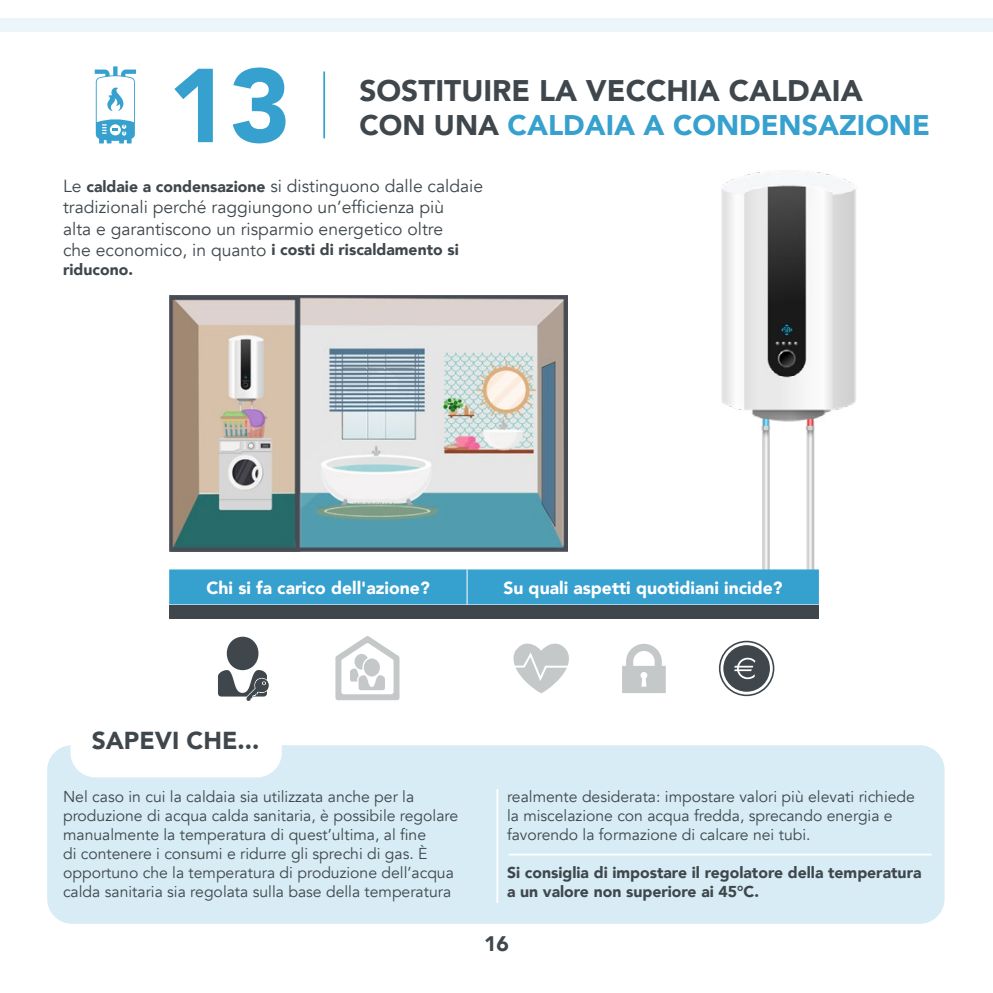
<style>
.page{position:relative;width:993px;height:993px;background:#fff}
.page>*{position:absolute;margin:0;border:0;box-sizing:border-box;transform-origin:0 0}
.t1{font:900 103.6px "Avenir";color:#36a0ce}
.t2{font:900 29.75px "Avenir";color:#3f474c}
.t3{font:900 28.35px "Avenir";color:#36a0ce}
.t4{font:900 24.5px "Avenir";color:#3f474c}
.t5{font:900 21px "Avenir";color:#3f474c}
.t6{font:17.5px/21px "Avenir";color:#3f474c}
.t7{font:900 17.5px "Avenir";color:#fff}
.t8{font:15.75px/18.9px "Avenir";color:#3f474c}
.t9{font:900 15.75px/20.1px "Avenir";color:#3f474c}
.s1{color:#3f474c}
.s2{font-weight:900;font-size:15.75px}
.s3{font-weight:400;font-size:17.5px}
</style>
<div class="page">
<img style="left:721px;top:171px;width:136px;height:431px">
<div style="left:0;top:19px;width:992px;height:13px;background:#ebf5fa"></div>
<hr style="left:323px;top:71px;width:2px;height:67px;background:#36a0ce">
<svg style="left:992px;top:19px;width:1px;height:13px"></svg>
<div style="left:47px;top:745px;width:897px;height:178px;background:#d7ecf5;border-radius:25px"></div>
<hr style="left:496px;top:788px;width:2px;height:114px;background:#fff">
<hr style="left:508px;top:853px;width:423px;height:2px;background:#fff">
<div style="left:70px;top:710px;width:212px;height:67px;background:#fff;border-radius:25px"></div>
<div style="left:169px;top:569px;width:649px;height:35px;background:#36a0ce"></div>
<hr style="left:466px;top:569px;width:1px;height:35px;background:#fff">
<div style="left:169px;top:605px;width:297px;height:13px;background:#3f474c"></div>
<svg style="left:218px;top:636px;width:51px;height:65px"></svg>
<svg style="left:335px;top:636px;width:64px;height:64px"></svg>
<svg style="left:513px;top:643px;width:56px;height:50px"></svg>
<svg style="left:622px;top:643px;width:43px;height:50px"></svg>
<svg style="left:718px;top:640px;width:56px;height:56px"></svg>
<div style="left:467px;top:605px;width:351px;height:13px;background:#3f474c"></div>
<img style="left:169px;top:295px;width:398px;height:256px">
<svg style="left:95px;top:66px;width:41px;height:77px"></svg>
<h1 class="t1" style="left:168px;top:17px;width:124px">13</h1>
<h2 class="t2" style="left:359px;top:65px;width:504px">SOSTITUIRE LA VECCHIA CALDAIA</h2>
<h3 class="t3" style="left:359px;top:101px;width:572px"><span class="s1">CON UNA</span> CALDAIA A CONDENSAZIONE</h3>
<p class="t6" style="left:63px;top:176px;width:421px">Le <span class="s2">caldaie a condensazione</span> si distinguono dalle caldaie tradizionali perché raggiungono un’efficienza più<br>alta e garantiscono un risparmio energetico oltre</p>
<p class="t9" style="left:63px;top:239px;width:397px"><span class="s3">che economico, in quanto</span> i costi di riscaldamento si riducono.</p>
<p class="t7" style="left:206px;top:573px;width:224px">Chi si fa carico dell'azione?</p>
<p class="t7" style="left:503px;top:573px;width:281px">Su quali aspetti quotidiani incide?</p>
<h3 class="t4" style="left:92px;top:719px;width:169px">SAPEVI CHE...</h3>
<p class="t8" style="left:63px;top:787px;width:396px">Nel caso in cui la caldaia sia utilizzata anche per la produzione di acqua calda sanitaria, è possibile regolare manualmente la temperatura di quest’ultima, al fine<br>di contenere i consumi e ridurre gli sprechi di gas. È opportuno che la temperatura di produzione dell’acqua calda sanitaria sia regolata sulla base della temperatura</p>
<p class="t8" style="left:507px;top:787px;width:409px">realmente desiderata: impostare valori più elevati richiede la miscelazione con acqua fredda, sprecando energia e favorendo la formazione di calcare nei tubi.</p>
<p class="t9" style="left:507px;top:862px;width:416px;line-height:18.9px">Si consiglia di impostare il regolatore della temperatura a un valore non superiore ai 45°C.</p>
<h3 class="t5" style="left:484px;top:925px;width:26px">16</h3>
</div>
